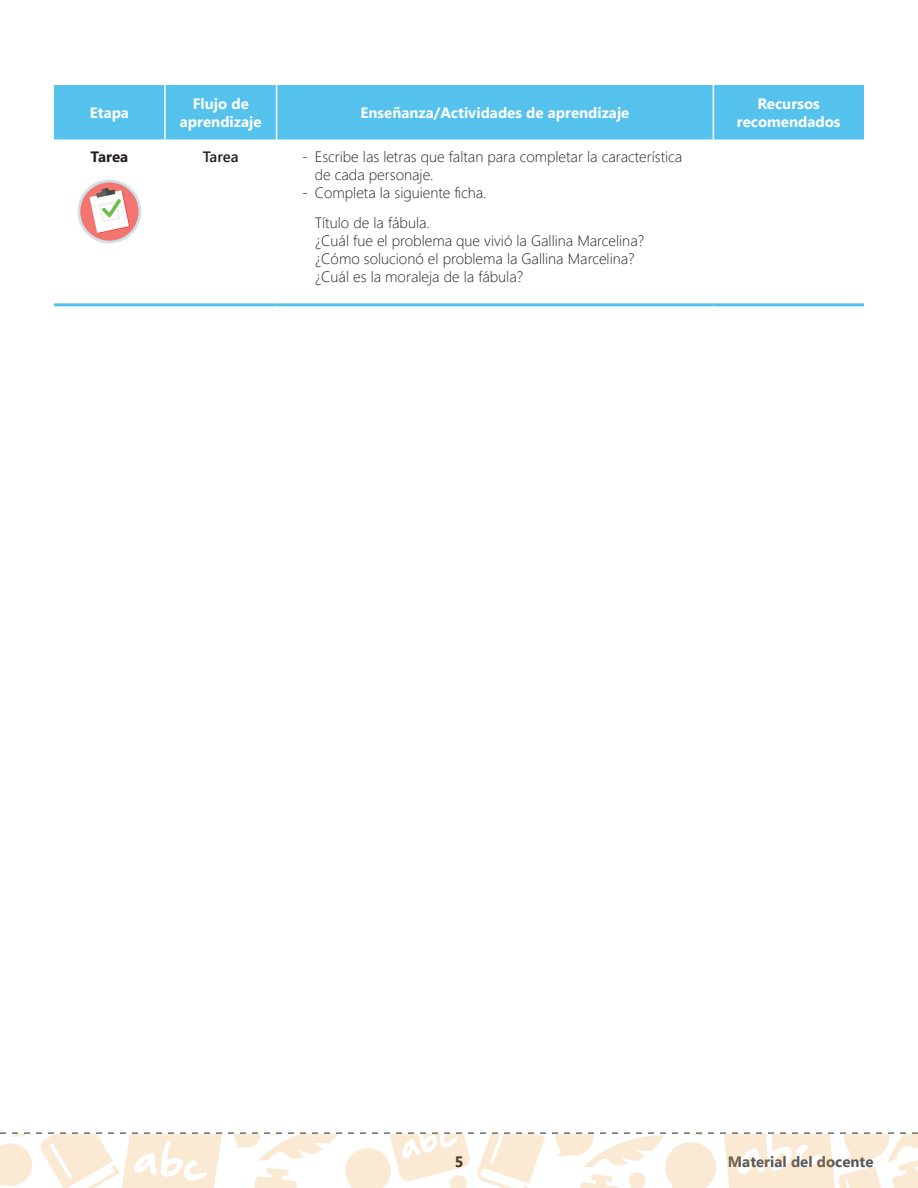
<style>
.page{position:relative;width:918px;height:1188px;background:#fff}
.page>*{position:absolute;margin:0;border:0;box-sizing:border-box;transform-origin:0 0}
.t1{font:300 15px/18px "Segoe UI";color:#231f20}
.t2{font:700 15px/18px "Segoe UI";color:#fff;text-align:center}
.t3{font:700 15px "Segoe UI";color:#57585a}
.t4{font:700 15px "Segoe UI";color:#231f20}
.t5{font:600 15px "Segoe UI";letter-spacing:-.005em;color:#231f20}
</style>
<div class="page">
<svg style="left:0;top:1132px;width:918px;height:56px"></svg>
<div style="left:54px;top:85px;width:810px;height:54px;background:#54c2ed"></div>
<hr style="left:164px;top:85px;width:2px;height:54px;background:#fff">
<hr style="left:276px;top:85px;width:1px;height:54px;background:#fff">
<hr style="left:713px;top:85px;width:1px;height:54px;background:#fff">
<hr style="left:54px;top:303px;width:111px;height:3px;background:#54c2ed">
<hr style="left:165px;top:303px;width:112px;height:3px;background:#54c2ed">
<hr style="left:277px;top:303px;width:436px;height:3px;background:#54c2ed">
<hr style="left:713px;top:303px;width:151px;height:3px;background:#54c2ed">
<div style="left:78px;top:180px;width:63px;height:63px;background:#cfe0ea;border-radius:50%"></div>
<div style="left:80px;top:182px;width:59px;height:59px;background:#f27570;border-radius:50%"></div>
<svg style="left:90px;top:188px;width:40px;height:45px"></svg>
<p class="t2" style="left:90px;top:103px;width:41px">Etapa</p>
<p class="t2" style="left:180px;top:94px;width:83px">Flujo de aprendizaje</p>
<p class="t2" style="left:361px;top:103px;width:270px">Enseñanza/Actividades de aprendizaje</p>
<p class="t2" style="left:737px;top:94px;width:105px">Recursos recomendados</p>
<p class="t4" style="left:91px;top:146px;width:39px">Tarea</p>
<p class="t5" style="left:203px;top:144px;width:37px">Tarea</p>
<p class="t1" style="left:315px;top:147px;width:369px;text-indent:-13px">- Escribe las letras que faltan para completar la característica de cada personaje.</p>
<p class="t1" style="left:315px;top:176px;width:173px;line-height:30.8px;text-indent:-13px">- Completa la siguiente ficha.<br>Título de la fábula.</p>
<p class="t1" style="left:315px;top:231px;width:331px">¿Cuál fue el problema que vivió la Gallina Marcelina? ¿Cómo solucionó el problema la Gallina Marcelina? ¿Cuál es la moraleja de la fábula?</p>
<p class="t4" style="left:455px;top:1151px;width:10px">5</p>
<p class="t3" style="left:728px;top:1151px;width:147px">Material del docente</p>
</div>
